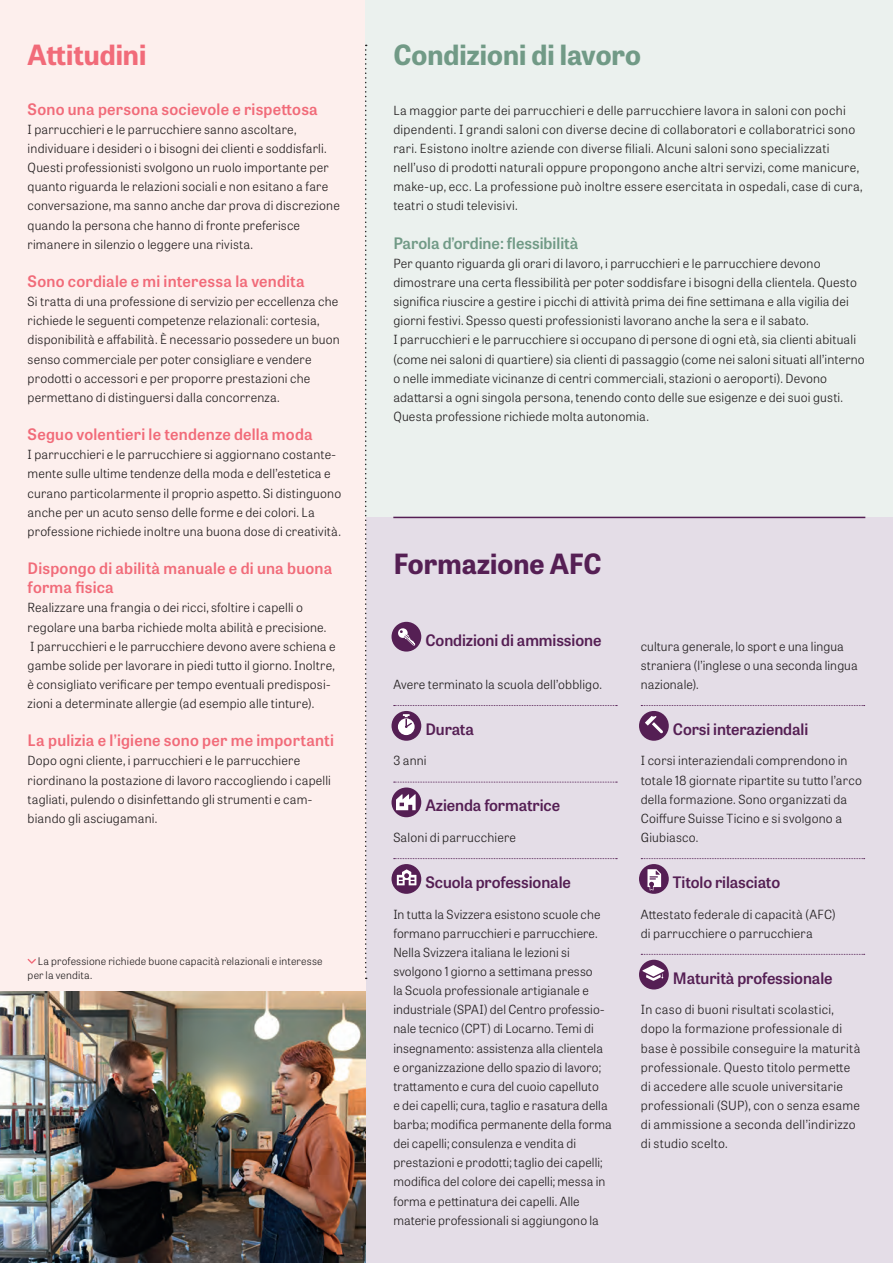
<style>
.page{position:relative;width:893px;height:1263px;background:#fff}
.page>*{position:absolute;margin:0;border:0;box-sizing:border-box;transform-origin:0 0}
.t1{font:700 27.75px "Tablet Gothic";color:#719a86}
.t2{font:700 27.75px "Tablet Gothic";color:#551f54}
.t3{font:700 27.75px "Tablet Gothic";color:#f16b79}
.t4{font:600 15.75px/19.2px "Tablet Gothic";letter-spacing:.015em;color:#f16b79}
.t5{font:600 15.75px "Tablet Gothic";letter-spacing:-.005em;color:#551f54}
.t6{font:600 15.75px "Tablet Gothic";color:#719a86}
.t7{font:300 12.6px/19.2px "Tablet Gothic";letter-spacing:.015em;color:#231f20}
.t8{font:300 10.5px/14.4px "Tablet Gothic";letter-spacing:.015em;color:#231f20}
</style>
<div class="page">
<div style="left:366px;top:517px;width:527px;height:746px;background:#e4dde7"></div>
<div style="left:0;top:0;width:366px;height:1263px;background:#fdefed"></div>
<div style="left:366px;top:0;width:527px;height:517px;background:#ebf1ee"></div>
<svg style="left:28px;top:959px;width:8px;height:5px"></svg>
<svg style="left:365px;top:45px;width:2px;height:934px"></svg>
<img style="left:0;top:992px;width:366px;height:271px">
<svg style="left:394px;top:705px;width:223px;height:1px"></svg>
<svg style="left:394px;top:782px;width:223px;height:1px"></svg>
<svg style="left:394px;top:858px;width:223px;height:1px"></svg>
<div style="left:391px;top:622px;width:30px;height:30px;background:#551f54;border-radius:50%"></div>
<svg style="left:398px;top:628px;width:17px;height:18px"></svg>
<div style="left:391px;top:711px;width:30px;height:30px;background:#551f54;border-radius:50%"></div>
<svg style="left:398px;top:714px;width:17px;height:21px"></svg>
<svg style="left:391px;top:787px;width:30px;height:30px"></svg>
<svg style="left:396px;top:794px;width:20px;height:16px"></svg>
<svg style="left:391px;top:864px;width:30px;height:30px"></svg>
<svg style="left:397px;top:869px;width:19px;height:16px"></svg>
<svg style="left:641px;top:705px;width:224px;height:1px"></svg>
<svg style="left:641px;top:858px;width:224px;height:1px"></svg>
<svg style="left:641px;top:954px;width:224px;height:1px"></svg>
<div style="left:639px;top:711px;width:30px;height:30px;background:#551f54;border-radius:50%"></div>
<svg style="left:645px;top:716px;width:18px;height:17px"></svg>
<div style="left:639px;top:864px;width:30px;height:30px;background:#551f54;border-radius:50%"></div>
<svg style="left:647px;top:869px;width:14px;height:21px"></svg>
<div style="left:639px;top:960px;width:30px;height:29px;background:#551f54;border-radius:50%"></div>
<svg style="left:642px;top:965px;width:23px;height:16px"></svg>
<hr style="left:393px;top:517px;width:472px;height:1px;background:#551f54">
<h1 class="t3" style="left:28px;top:36px;width:120px">Attitudini</h1>
<p class="t4" style="left:28px;top:99px;width:292px">Sono una persona socievole e rispettosa</p>
<p class="t7" style="left:28px;top:119px;width:314px">I parrucchieri e le parrucchiere sanno ascoltare, individuare i desideri o i bisogni dei clienti e soddisfarli.<br>Questi professionisti svolgono un ruolo importante per quanto riguarda le relazioni sociali e non esitano a fare conversazione, ma sanno anche dar prova di discrezione quando la persona che hanno di fronte preferisce rimanere in silenzio o leggere una rivista.</p>
<p class="t4" style="left:28px;top:271px;width:279px">Sono cordiale e mi interessa la vendita</p>
<p class="t7" style="left:28px;top:292px;width:314px">Si tratta di una professione di servizio per eccellenza che richiede le seguenti competenze relazionali: cortesia, disponibilità e affabilità. È necessario possedere un buon senso commerciale per poter consigliare e vendere prodotti o accessori e per proporre prestazioni che permettano di distinguersi dalla concorrenza.</p>
<p class="t4" style="left:28px;top:424px;width:287px">Seguo volentieri le tendenze della moda</p>
<p class="t7" style="left:28px;top:445px;width:315px">I parrucchieri e le parrucchiere si aggiornano costante&shy;mente sulle ultime tendenze della moda e dell’estetica e curano particolarmente il proprio aspetto. Si distinguono anche per un acuto senso delle forme e dei colori. La professione richiede inoltre una buona dose di creatività.</p>
<p class="t4" style="left:28px;top:558px;width:306px">Dispongo di abilità manuale e di una buona forma fisica</p>
<p class="t7" style="left:28px;top:598px;width:309px">Realizzare una frangia o dei ricci, sfoltire i capelli o regolare una barba richiede molta abilità e precisione.<br>I parrucchieri e le parrucchiere devono avere schiena e gambe solide per lavorare in piedi tutto il giorno. Inoltre, è consigliato verificare per tempo eventuali predisposi&shy;zioni a determinate allergie (ad esempio alle tinture).</p>
<p class="t4" style="left:28px;top:730px;width:308px">La pulizia e l’igiene sono per me importanti</p>
<p class="t7" style="left:28px;top:751px;width:305px">Dopo ogni cliente, i parrucchieri e le parrucchiere riordinano la postazione di lavoro raccogliendo i capelli tagliati, pulendo o disinfettando gli strumenti e cam&shy;biando gli asciugamani.</p>
<p class="t8" style="left:28px;top:953px;width:296px;text-indent:10px">La professione richiede buone capacità relazionali e interesse per la vendita.</p>
<h1 class="t1" style="left:393px;top:36px;width:249px">Condizioni di lavoro</h1>
<p class="t7" style="left:393px;top:100px;width:471px">La maggior parte dei parrucchieri e delle parrucchiere lavora in saloni con pochi dipendenti. I grandi saloni con diverse decine di collaboratori e collaboratrici sono rari. Esistono inoltre aziende con diverse filiali. Alcuni saloni sono specializzati nell’uso di prodotti naturali oppure propongono anche altri servizi, come manicure, make-up, ecc. La professione può inoltre essere esercitata in ospedali, case di cura, teatri o studi televisivi.</p>
<p class="t6" style="left:393px;top:232px;width:187px">Parola d’ordine: flessibilità</p>
<p class="t7" style="left:393px;top:253px;width:473px">Per quanto riguarda gli orari di lavoro, i parrucchieri e le parrucchiere devono dimostrare una certa flessibilità per poter soddisfare i bisogni della clientela. Questo significa riuscire a gestire i picchi di attività prima dei fine settimana e alla vigilia dei giorni festivi. Spesso questi professionisti lavorano anche la sera e il sabato.<br>I parrucchieri e le parrucchiere si occupano di persone di ogni età, sia clienti abituali (come nei saloni di quartiere) sia clienti di passaggio (come nei saloni situati all’interno o nelle immediate vicinanze di centri commerciali, stazioni o aeroporti). Devono adattarsi a ogni singola persona, tenendo conto delle sue esigenze e dei suoi gusti.<br>Questa professione richiede molta autonomia.</p>
<h1 class="t2" style="left:393px;top:544px;width:210px">Formazione AFC</h1>
<p class="t5" style="left:425px;top:629px;width:177px">Condizioni di ammissione</p>
<p class="t7" style="left:393px;top:674px;width:210px">Avere terminato la scuola dell’obbligo.</p>
<p class="t5" style="left:425px;top:718px;width:50px">Durata</p>
<p class="t7" style="left:393px;top:751px;width:35px">3 anni</p>
<p class="t5" style="left:425px;top:794px;width:136px">Azienda formatrice</p>
<p class="t7" style="left:393px;top:827px;width:124px">Saloni di parrucchiere</p>
<p class="t5" style="left:425px;top:871px;width:147px">Scuola professionale</p>
<p class="t7" style="left:393px;top:904px;width:220px">In tutta la Svizzera esistono scuole che formano parrucchieri e parrucchiere.<br>Nella Svizzera italiana le lezioni si svolgono 1 giorno a settimana presso<br>la Scuola professionale artigianale e industriale (SPAI) del Centro professio&shy;nale tecnico (CPT) di Locarno. Temi di insegnamento: assistenza alla clientela e organizzazione dello spazio di lavoro; trattamento e cura del cuoio capelluto<br>e dei capelli; cura, taglio e rasatura della barba; modifica permanente della forma dei capelli; consulenza e vendita di prestazioni e prodotti; taglio dei capelli; modifica del colore dei capelli; messa in forma e pettinatura dei capelli. Alle materie professionali si aggiungono la</p>
<p class="t7" style="left:641px;top:636px;width:218px">cultura generale, lo sport e una lingua straniera (l’inglese o una seconda lingua nazionale).</p>
<p class="t5" style="left:673px;top:718px;width:137px">Corsi interaziendali</p>
<p class="t7" style="left:641px;top:751px;width:223px">I corsi interaziendali comprendono in totale 18 giornate ripartite su tutto l’arco della formazione. Sono organizzati da Coiffure Suisse Ticino e si svolgono a Giubiasco.</p>
<p class="t5" style="left:673px;top:871px;width:109px">Titolo rilasciato</p>
<p class="t7" style="left:641px;top:904px;width:196px">Attestato federale di capacità (AFC) di parrucchiere o parrucchiera</p>
<p class="t5" style="left:673px;top:967px;width:161px">Maturità professionale</p>
<p class="t7" style="left:641px;top:999px;width:221px">In caso di buoni risultati scolastici, dopo la formazione professionale di base è possibile conseguire la maturità professionale. Questo titolo permette di accedere alle scuole universitarie professionali (SUP), con o senza esame di ammissione a seconda dell’indirizzo di studio scelto.</p>
</div>
